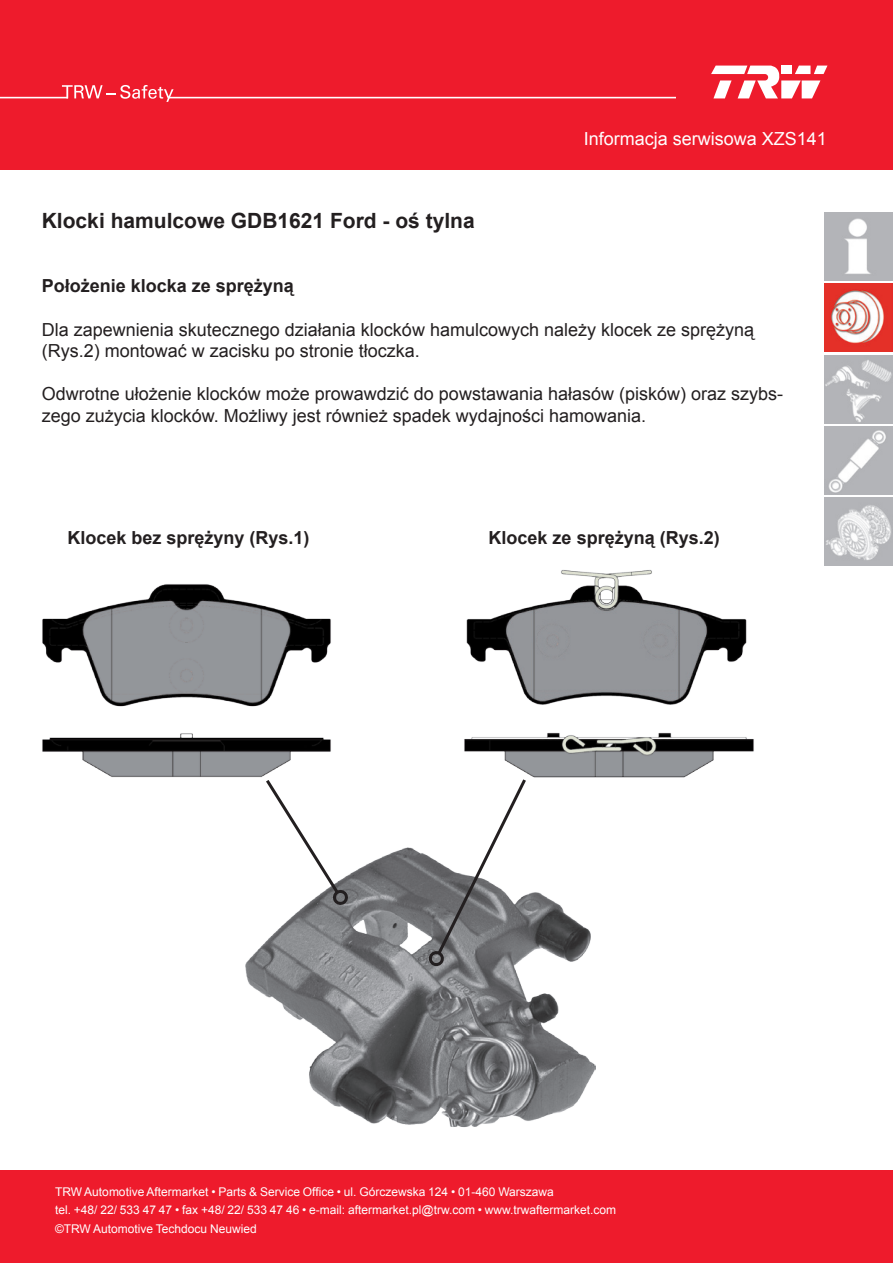
<style>
.page{position:relative;width:893px;height:1263px;background:#ee1b2c}
.page>*{position:absolute;margin:0;border:0;box-sizing:border-box;transform-origin:0 0}
.t1{font:700 21px "Arial";color:#231f20}
.t2{font:18px/21.6px "Arial";color:#231f20}
.t3{font:700 18px "Arial";color:#231f20}
.t4{font:18px "Arial";color:#fff}
.Body_copy{font:12px "Arial";color:#fff}
</style>
<div class="page">
<div style="left:0;top:171px;width:893px;height:999px;background:#fff"></div>
<svg style="left:62px;top:85px;width:112px;height:17px"></svg>
<hr style="left:0;top:97px;width:68px;height:1px;background:#fff">
<hr style="left:168px;top:97px;width:507px;height:1px;background:#fff">
<svg style="left:711px;top:66px;width:116px;height:32px"></svg>
<img style="left:825px;top:213px;width:68px;height:68px">
<img style="left:825px;top:284px;width:68px;height:68px">
<img style="left:825px;top:355px;width:68px;height:68px">
<img style="left:825px;top:426px;width:68px;height:68px">
<img style="left:825px;top:497px;width:68px;height:68px">
<img style="left:42px;top:584px;width:289px;height:194px">
<img style="left:466px;top:570px;width:281px;height:135px">
<img style="left:464px;top:732px;width:290px;height:46px">
<img style="left:245px;top:848px;width:350px;height:279px">
<svg style="left:425px;top:776px;width:104px;height:193px"></svg>
<svg style="left:263px;top:776px;width:88px;height:131px"></svg>
<p class="t1" style="left:42px;top:206px;width:434px">Klocki hamulcowe GDB1621 Ford - oś tylna</p>
<p class="t4" style="left:584px;top:127px;width:244px">Informacja serwisowa XZS141</p>
<p class="t3" style="left:42px;top:274px;width:254px">Położenie klocka ze sprężyną</p>
<p class="t2" style="left:42px;top:319px;width:714px">Dla zapewnienia skutecznego działania klocków hamulcowych należy klocek ze sprężyną (Rys.2) montować w zacisku po stronie tłoczka.</p>
<p class="t2" style="left:42px;top:383px;width:743px">Odwrotne ułożenie klocków może prowawdzić do powstawania hałasów (pisków) oraz szybs&shy;zego zużycia klocków. Możliwy jest również spadek wydajności hamowania.</p>
<p class="t3" style="left:67px;top:526px;width:244px">Klocek bez sprężyny (Rys.1)</p>
<p class="t3" style="left:489px;top:526px;width:233px">Klocek ze sprężyną (Rys.2)</p>
<p class="Body_copy" style="left:55px;top:1184px;width:500px">TRW Automotive Aftermarket • Parts &amp; Service Office • ul. Górczewska 124 • 01-460 Warszawa</p>
<p class="Body_copy" style="left:55px;top:1201px;width:563px">tel. +48/ 22/ 533 47 47 • fax +48/ 22/ 533 47 46 • e-mail: aftermarket.pl@trw.com • www.trwaftermarket.com</p>
<p class="Body_copy" style="left:55px;top:1221px;width:203px">©TRW Automotive Techdocu Neuwied</p>
</div>
